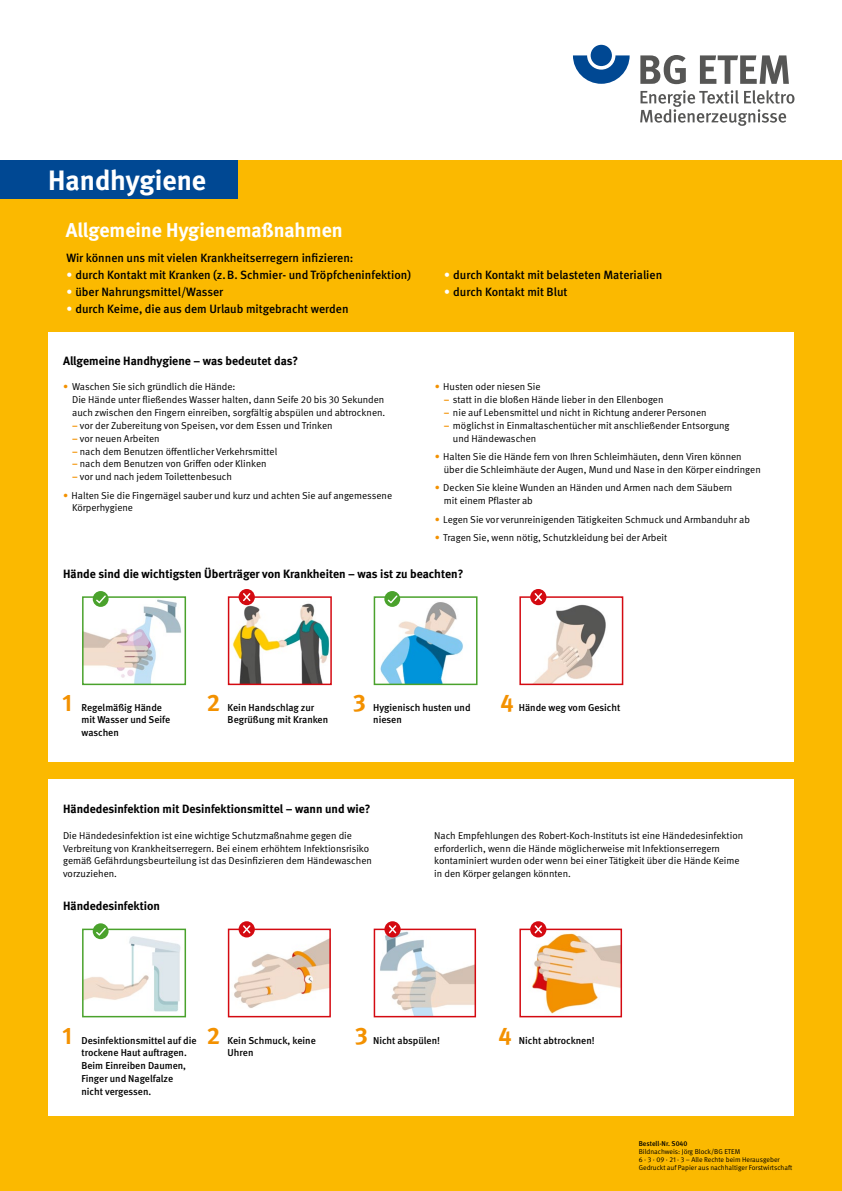
<style>
.page{position:relative;width:842px;height:1191px;background:#fff}
.page>*{position:absolute;margin:0;border:0;box-sizing:border-box;transform-origin:0 0}
.t1{font:700 28px "DGUV Meta";color:#fff}
.t2{font:700 24px "DGUV Meta";color:#f39100}
.t3{font:700 20px "DGUV Meta";color:#fff}
.t4{font:500 12px "DGUV Meta";color:#000}
.t5{font:700 12px "DGUV Meta";color:#000}
.t6{font:10px/12.8px "DGUV Meta";color:#000}
.t7{font:500 10px/12.8px "DGUV Meta";color:#000}
.t8{font:7px/8px "DGUV Meta";color:#000}
.t9{font:500 7px "DGUV Meta";color:#000}
.s1{color:#fff}
.s2{color:#f39100}
.s3{font-weight:700;color:#f39100}
</style>
<div class="page">
<div style="left:0;top:160px;width:842px;height:1031px;background:#fbb900"></div>
<div style="left:48px;top:333px;width:746px;height:429px;background:#fff"></div>
<svg style="left:573px;top:55px;width:57px;height:29px"></svg>
<div style="left:591px;top:45px;width:21px;height:21px;background:#004893;border-radius:50%"></div>
<svg style="left:640px;top:55px;width:46px;height:29px"></svg>
<svg style="left:700px;top:55px;width:89px;height:29px"></svg>
<svg style="left:640px;top:90px;width:154px;height:36px"></svg>
<div style="left:0;top:160px;width:237px;height:38px;background:#004893"></div>
<div style="left:48px;top:779px;width:746px;height:336px;background:#fff"></div>
<img style="left:85px;top:931px;width:96px;height:81px">
<div style="left:82px;top:928px;width:104px;height:89px;border:2px solid #4aa22c"></div>
<img style="left:234px;top:931px;width:94px;height:77px">
<div style="left:228px;top:928px;width:103px;height:89px;border:2px solid #d40a11"></div>
<img style="left:380px;top:931px;width:93px;height:83px">
<div style="left:374px;top:928px;width:102px;height:89px;border:2px solid #d40a11"></div>
<img style="left:530px;top:931px;width:89px;height:83px">
<div style="left:519px;top:928px;width:103px;height:89px;border:2px solid #d40a11"></div>
<img style="left:380px;top:599px;width:83px;height:83px">
<div style="left:374px;top:596px;width:103px;height:89px;border:2px solid #4aa22c"></div>
<img style="left:232px;top:600px;width:97px;height:82px">
<div style="left:228px;top:596px;width:104px;height:89px;border:2px solid #d40a11"></div>
<img style="left:534px;top:600px;width:72px;height:82px">
<div style="left:519px;top:596px;width:104px;height:89px;border:2px solid #d40a11"></div>
<img style="left:85px;top:599px;width:96px;height:83px">
<div style="left:82px;top:596px;width:104px;height:89px;border:2px solid #4aa22c"></div>
<div style="left:239px;top:589px;width:16px;height:16px;background:#d40a11;border-radius:50%"></div>
<svg style="left:243px;top:593px;width:7px;height:8px"></svg>
<div style="left:239px;top:921px;width:16px;height:16px;background:#d40a11;border-radius:50%"></div>
<svg style="left:243px;top:925px;width:7px;height:8px"></svg>
<svg style="left:384px;top:921px;width:17px;height:16px"></svg>
<svg style="left:389px;top:925px;width:7px;height:8px"></svg>
<div style="left:530px;top:921px;width:16px;height:16px;background:#d40a11;border-radius:50%"></div>
<svg style="left:534px;top:925px;width:8px;height:8px"></svg>
<div style="left:530px;top:589px;width:16px;height:16px;background:#d40a11;border-radius:50%"></div>
<svg style="left:534px;top:593px;width:8px;height:8px"></svg>
<svg style="left:93px;top:591px;width:16px;height:16px"></svg>
<svg style="left:93px;top:923px;width:16px;height:16px"></svg>
<svg style="left:384px;top:591px;width:16px;height:16px"></svg>
<h1 class="t1" style="left:48px;top:164px;width:159px">Handhygiene</h1>
<h3 class="t3" style="left:66px;top:218px;width:278px">Allgemeine Hygienemaßnahmen</h3>
<p class="t4" style="left:66px;top:251px;width:289px">Wir können uns mit vielen Krankheitserregern infizieren:</p>
<p class="t4" style="left:66px;top:268px;width:346px"><span class="s1">•</span> durch Kontakt mit Kranken (z.B. Schmier- und Tröpfcheninfektion)</p>
<p class="t4" style="left:66px;top:285px;width:158px"><span class="s1">•</span> über Nahrungsmittel/Wasser</p>
<p class="t4" style="left:66px;top:302px;width:284px"><span class="s1">•</span> durch Keime, die aus dem Urlaub mitgebracht werden</p>
<p class="t5" style="left:63px;top:353px;width:237px">Allgemeine Handhygiene – was bedeutet das?</p>
<p class="t6" style="left:72px;top:381px;width:315px;text-indent:-9px"><span class="s2">•</span> Waschen Sie sich gründlich die Hände:<br>Die Hände unter fließendes Wasser halten, dann Seife 20 bis 30 Sekunden auch zwischen den Fingern einreiben, sorgfältig abspülen und abtrocknen.</p>
<p class="t6" style="left:72px;top:419px;width:262px"><span class="s3">–</span> vor der Zubereitung von Speisen, vor dem Essen und Trinken</p>
<p class="t6" style="left:72px;top:432px;width:89px"><span class="s3">–</span> vor neuen Arbeiten</p>
<p class="t6" style="left:72px;top:445px;width:207px"><span class="s3">–</span> nach dem Benutzen öffentlicher Verkehrsmittel</p>
<p class="t6" style="left:72px;top:458px;width:196px"><span class="s3">–</span> nach dem Benutzen von Griffen oder Klinken</p>
<p class="t6" style="left:72px;top:470px;width:161px"><span class="s3">–</span> vor und nach jedem Toilettenbesuch</p>
<p class="t6" style="left:72px;top:489px;width:321px;text-indent:-9px"><span class="s2">•</span> Halten Sie die Fingernägel sauber und kurz und achten Sie auf angemessene<br>Körperhygiene</p>
<p class="t4" style="left:444px;top:268px;width:219px"><span class="s1">•</span> durch Kontakt mit belasteten Materialien</p>
<p class="t4" style="left:444px;top:285px;width:125px"><span class="s1">•</span> durch Kontakt mit Blut</p>
<p class="t6" style="left:435px;top:381px;width:107px"><span class="s2">•</span> Husten oder niesen Sie</p>
<p class="t6" style="left:444px;top:393px;width:221px"><span class="s3">–</span> statt in die bloßen Hände lieber in den Ellenbogen</p>
<p class="t6" style="left:444px;top:406px;width:264px"><span class="s3">–</span> nie auf Lebensmittel und nicht in Richtung anderer Personen</p>
<p class="t6" style="left:453px;top:419px;width:278px;text-indent:-9px"><span class="s3">–</span> möglichst in Einmaltaschentücher mit anschließender Entsorgung und Händewaschen</p>
<p class="t6" style="left:444px;top:450px;width:318px;text-indent:-9px"><span class="s2">•</span> Halten Sie die Hände fern von Ihren Schleimhäuten, denn Viren können über die Schleimhäute der Augen, Mund und Nase in den Körper eindringen</p>
<p class="t6" style="left:444px;top:482px;width:290px;text-indent:-9px"><span class="s2">•</span> Decken Sie kleine Wunden an Händen und Armen nach dem Säubern mit einem Pflaster ab</p>
<p class="t6" style="left:435px;top:513px;width:317px"><span class="s2">•</span> Legen Sie vor verunreinigenden Tätigkeiten Schmuck und Armbanduhr ab</p>
<p class="t6" style="left:435px;top:531px;width:234px"><span class="s2">•</span> Tragen Sie, wenn nötig, Schutzkleidung bei der Arbeit</p>
<p class="t5" style="left:63px;top:566px;width:402px">Hände sind die wichtigsten Überträger von Krankheiten – was ist zu beachten?</p>
<h2 class="t2" style="left:62px;top:688px;width:11px">1</h2>
<p class="t7" style="left:81px;top:701px;width:90px">Regelmäßig Hände mit Wasser und Seife waschen</p>
<h2 class="t2" style="left:207px;top:688px;width:15px">2</h2>
<p class="t7" style="left:228px;top:701px;width:102px">Kein Handschlag zur<br>Begrüßung mit Kranken</p>
<h2 class="t2" style="left:353px;top:688px;width:14px">3</h2>
<p class="t7" style="left:373px;top:701px;width:99px">Hygienisch husten und</p>
<h2 class="t2" style="left:500px;top:688px;width:15px">4</h2>
<p class="t7" style="left:519px;top:701px;width:103px">Hände weg vom Gesicht</p>
<p class="t7" style="left:373px;top:714px;width:30px">niesen</p>
<p class="t5" style="left:63px;top:801px;width:309px">Händedesinfektion mit Desinfektionsmittel – wann und wie?</p>
<p class="t6" style="left:63px;top:829px;width:310px">Die Händedesinfektion ist eine wichtige Schutzmaßnahme gegen die Verbreitung von Krankheitserregern. Bei einem erhöhtem Infektionsrisiko gemäß Gefährdungsbeurteilung ist das Desinfizieren dem Händewaschen vorzuziehen.</p>
<p class="t5" style="left:63px;top:898px;width:98px">Händedesinfektion</p>
<p class="t6" style="left:434px;top:829px;width:310px">Nach Empfehlungen des Robert-Koch-Instituts ist eine Händedesinfektion erforderlich, wenn die Hände möglicherweise mit Infektionserregern kontaminiert wurden oder wenn bei einer Tätigkeit über die Hände Keime in den Körper gelangen könnten.</p>
<h2 class="t2" style="left:62px;top:1021px;width:11px">1</h2>
<p class="t7" style="left:81px;top:1034px;width:117px">Desinfektionsmittel auf die trockene Haut auftragen.<br>Beim Einreiben Daumen,<br>Finger und Nagelfalze nicht vergessen.</p>
<h2 class="t2" style="left:207px;top:1021px;width:15px">2</h2>
<p class="t7" style="left:228px;top:1034px;width:90px">Kein Schmuck, keine<br>Uhren</p>
<h2 class="t2" style="left:355px;top:1021px;width:14px">3</h2>
<p class="t7" style="left:373px;top:1034px;width:68px">Nicht abspülen!</p>
<h2 class="t2" style="left:498px;top:1021px;width:15px">4</h2>
<p class="t7" style="left:519px;top:1034px;width:77px">Nicht abtrocknen!</p>
<p class="t9" style="left:639px;top:1139px;width:50px">Bestell-Nr. S040</p>
<p class="t8" style="left:639px;top:1147px;width:155px">Bildnachweis: Jörg Block/BG ETEM<br>6 · 3 · 09 · 21 · 3 – Alle Rechte beim Herausgeber<br>Gedruckt auf Papier aus nachhaltiger Forstwirtschaft</p>
</div>
